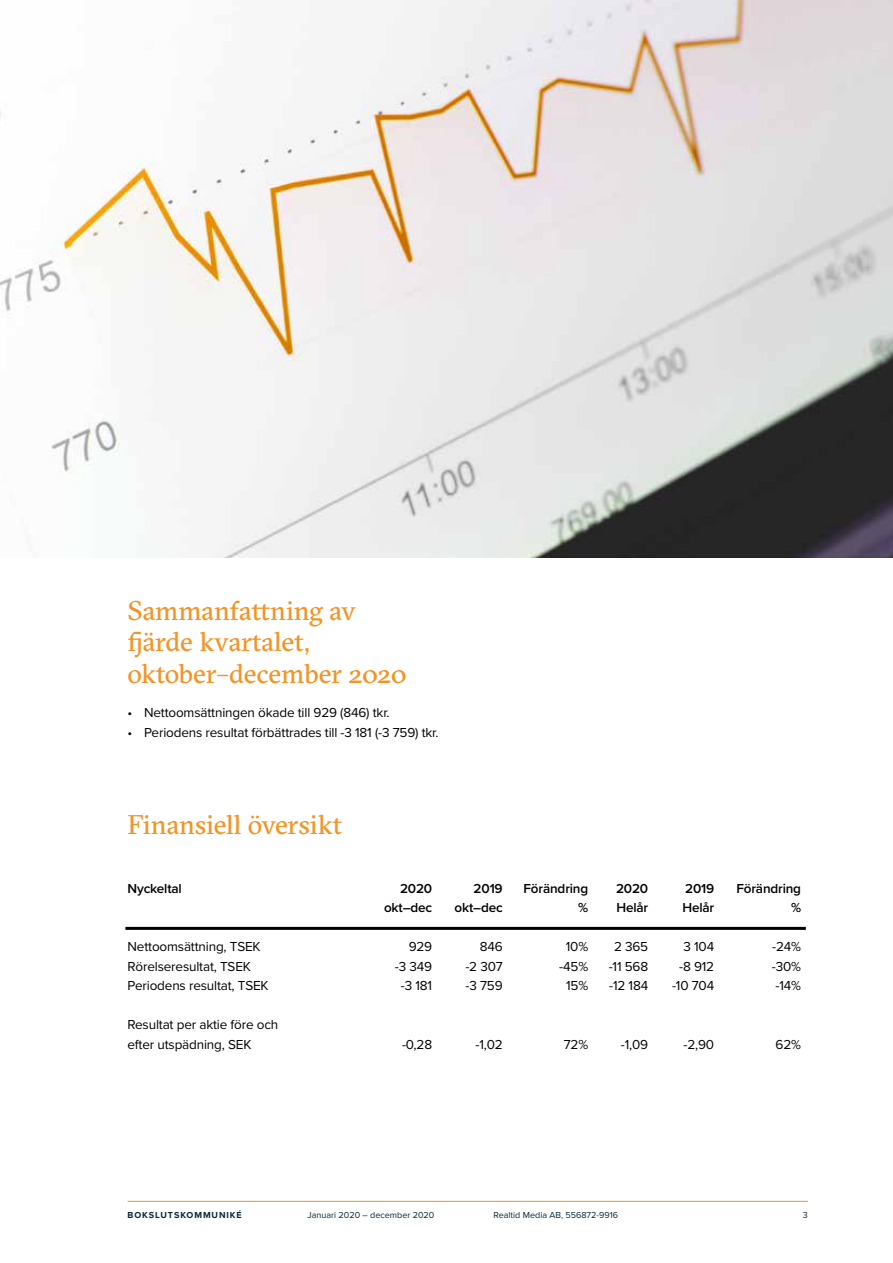
<style>
.page{position:relative;width:893px;height:1263px;background:#fff}
.page>*{position:absolute;margin:0;border:0;box-sizing:border-box;transform-origin:0 0}
.t1{font:27px/31.5px "GT Sectra";letter-spacing:-.005em;color:#f29426}
.t2{font:13.5px/19.5px "Proxima Nova";letter-spacing:-.01em;color:#000}
.t3{font:600 13.5px "Proxima Nova";letter-spacing:-.01em;color:#000}
.t4{font:9px "Proxima Nova";color:#0c2638}
.t5{font:700 9px "Proxima Nova";letter-spacing:.1em;color:#0c2638}
</style>
<div class="page">
<hr style="left:128px;top:1201px;width:680px;height:1px;background:#f29426">
<img style="left:0;top:0;width:893px;height:557px">
<hr style="left:125px;top:927px;width:681px;height:3px;background:#000">
<h1 class="t1" style="left:128px;top:595px;width:281px">Sammanfattning av fjärde kvartalet, oktober–december 2020</h1>
<p class="t2" style="left:128px;top:702px;width:264px">• Nettoomsättningen ökade till 929 (846) tkr.</p>
<p class="t2" style="left:128px;top:722px;width:312px">• Periodens resultat förbättrades till -3 181 (-3 759) tkr.</p>
<h1 class="t1" style="left:128px;top:809px;width:216px">Finansiell översikt</h1>
<p class="t3" style="left:128px;top:878px;width:56px">Nyckeltal</p>
<p class="t3" style="left:400px;top:878px;width:34px">2020</p>
<p class="t3" style="left:474px;top:878px;width:31px">2019</p>
<p class="t3" style="left:524px;top:878px;width:66px">Förändring</p>
<p class="t3" style="left:616px;top:878px;width:34px">2020</p>
<p class="t3" style="left:685px;top:878px;width:31px">2019</p>
<p class="t3" style="left:736px;top:878px;width:66px">Förändring</p>
<p class="t3" style="left:384px;top:897px;width:50px">okt–dec</p>
<p class="t3" style="left:454px;top:897px;width:50px">okt–dec</p>
<p class="t3" style="left:578px;top:897px;width:12px">%</p>
<p class="t3" style="left:616px;top:897px;width:33px">Helår</p>
<p class="t3" style="left:682px;top:897px;width:33px">Helår</p>
<p class="t3" style="left:791px;top:897px;width:12px">%</p>
<p class="t2" style="left:128px;top:936px;width:135px">Nettoomsättning, TSEK</p>
<p class="t2" style="left:409px;top:936px;width:25px">929</p>
<p class="t2" style="left:480px;top:936px;width:25px">846</p>
<p class="t2" style="left:566px;top:936px;width:24px">10%</p>
<p class="t2" style="left:614px;top:936px;width:36px">2 365</p>
<p class="t2" style="left:683px;top:936px;width:32px">3 104</p>
<p class="t2" style="left:772px;top:936px;width:30px">-24%</p>
<p class="t2" style="left:128px;top:956px;width:125px">Rörelseresultat, TSEK</p>
<p class="t2" style="left:395px;top:956px;width:39px">-3 349</p>
<p class="t2" style="left:465px;top:956px;width:39px">-2 307</p>
<p class="t2" style="left:559px;top:956px;width:30px">-45%</p>
<p class="t2" style="left:609px;top:956px;width:41px">-11 568</p>
<p class="t2" style="left:679px;top:956px;width:37px">-8 912</p>
<p class="t2" style="left:772px;top:956px;width:31px">-30%</p>
<p class="t2" style="left:128px;top:975px;width:143px">Periodens resultat, TSEK</p>
<p class="t2" style="left:401px;top:975px;width:33px">-3 181</p>
<p class="t2" style="left:466px;top:975px;width:39px">-3 759</p>
<p class="t2" style="left:566px;top:975px;width:24px">15%</p>
<p class="t2" style="left:609px;top:975px;width:41px">-12 184</p>
<p class="t2" style="left:672px;top:975px;width:44px">-10 704</p>
<p class="t2" style="left:775px;top:975px;width:27px">-14%</p>
<p class="t2" style="left:128px;top:1014px;width:152px">Resultat per aktie före och efter utspädning, SEK</p>
<p class="t2" style="left:402px;top:1034px;width:32px">-0,28</p>
<p class="t2" style="left:475px;top:1034px;width:29px">-1,02</p>
<p class="t2" style="left:564px;top:1034px;width:26px">72%</p>
<p class="t2" style="left:621px;top:1034px;width:29px">-1,09</p>
<p class="t2" style="left:683px;top:1034px;width:32px">-2,90</p>
<p class="t2" style="left:776px;top:1034px;width:27px">62%</p>
<p class="t5" style="left:128px;top:1208px;width:116px">BOKSLUTSKOMMUNIKÉ</p>
<p class="t4" style="left:308px;top:1208px;width:128px">Januari 2020 – december 2020</p>
<p class="t4" style="left:494px;top:1208px;width:126px">Realtid Media AB, 556872-9916</p>
<p class="t4" style="left:803px;top:1208px;width:7px">3</p>
</div>
